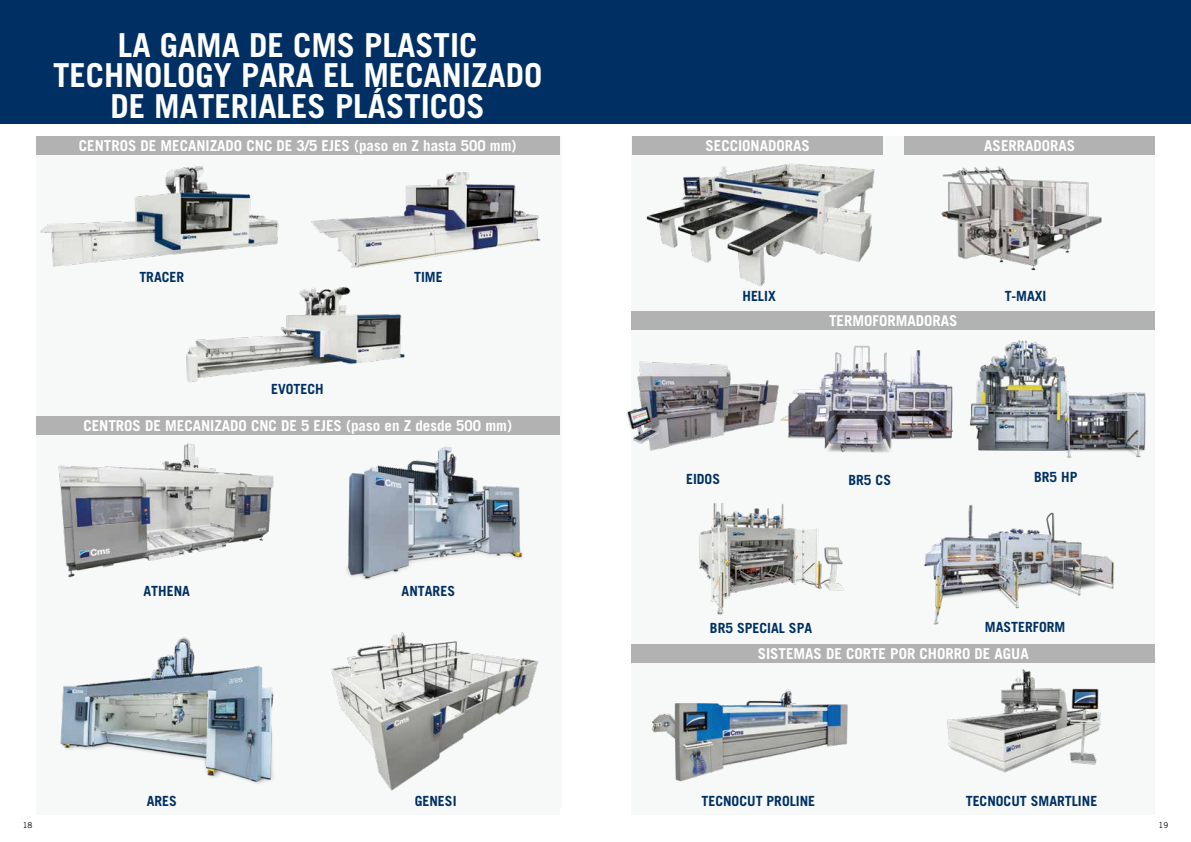
<style>
.page{position:relative;width:1191px;height:842px;background:#fff}
.page>*{position:absolute;margin:0;border:0;box-sizing:border-box;transform-origin:0 0}
.t1{font:700 33px/30.6px "Trade Gothic LT Std";color:#fff;text-align:center}
.t2{font:700 15px "Trade Gothic LT Std";color:#fff}
.t3{font:700 14px "Trade Gothic LT Std";color:#003063}
.t4{font:8px "Trade Gothic LT Std";color:#000}
</style>
<div class="page">
<div style="left:631px;top:136px;width:524px;height:678px;background:#f7f9f9"></div>
<div style="left:0;top:0;width:1191px;height:123px;background:#003063"></div>
<div style="left:904px;top:136px;width:251px;height:18px;background:#b3b2b2"></div>
<img style="left:928px;top:154px;width:192px;height:117px">
<div style="left:631px;top:311px;width:524px;height:19px;background:#b3b2b2"></div>
<img style="left:924px;top:505px;width:190px;height:120px">
<img style="left:787px;top:345px;width:166px;height:108px">
<div style="left:632px;top:136px;width:251px;height:18px;background:#b3b2b2"></div>
<img style="left:640px;top:154px;width:243px;height:133px">
<img style="left:651px;top:689px;width:197px;height:93px">
<div style="left:631px;top:644px;width:524px;height:19px;background:#b3b2b2"></div>
<div style="left:36px;top:136px;width:523px;height:678px;background:#f7f9f9"></div>
<div style="left:36px;top:136px;width:523px;height:18px;background:#b3b2b2"></div>
<img style="left:40px;top:166px;width:239px;height:101px">
<img style="left:186px;top:287px;width:219px;height:96px">
<div style="left:36px;top:417px;width:523px;height:18px;background:#b3b2b2"></div>
<img style="left:58px;top:443px;width:216px;height:135px">
<img style="left:60px;top:637px;width:214px;height:147px">
<img style="left:346px;top:446px;width:177px;height:134px">
<img style="left:311px;top:172px;width:230px;height:96px">
<img style="left:331px;top:632px;width:208px;height:159px">
<img style="left:626px;top:361px;width:161px;height:90px">
<img style="left:699px;top:503px;width:145px;height:112px">
<img style="left:947px;top:669px;width:154px;height:104px">
<img style="left:969px;top:340px;width:177px;height:118px">
<h1 class="t1" style="left:53px;top:29px;width:491px">LA GAMA DE CMS PLASTIC<br>TECHNOLOGY PARA EL MECANIZADO<br>DE MATERIALES PLÁSTICOS</h1>
<p class="t2" style="left:79px;top:136px;width:439px">CENTROS DE MECANIZADO CNC DE 3/5 EJES (paso en Z hasta 500 mm)</p>
<p class="t3" style="left:139px;top:268px;width:46px">TRACER</p>
<p class="t3" style="left:414px;top:268px;width:30px">TIME</p>
<p class="t3" style="left:271px;top:380px;width:54px">EVOTECH</p>
<p class="t2" style="left:83px;top:417px;width:430px">CENTROS DE MECANIZADO CNC DE 5 EJES (paso en Z desde 500 mm)</p>
<p class="t3" style="left:143px;top:582px;width:48px">ATHENA</p>
<p class="t3" style="left:147px;top:793px;width:32px">ARES</p>
<p class="t3" style="left:401px;top:582px;width:55px">ANTARES</p>
<p class="t3" style="left:415px;top:793px;width:43px">GENESI</p>
<p class="t2" style="left:705px;top:136px;width:106px">SECCIONADORAS</p>
<p class="t2" style="left:984px;top:136px;width:92px">ASERRADORAS</p>
<p class="t3" style="left:742px;top:288px;width:35px">HELIX</p>
<p class="t2" style="left:829px;top:311px;width:130px">TERMOFORMADORAS</p>
<p class="t3" style="left:1004px;top:288px;width:43px">T-MAXI</p>
<p class="t3" style="left:686px;top:471px;width:36px">EIDOS</p>
<p class="t3" style="left:848px;top:471px;width:44px">BR5 CS</p>
<p class="t3" style="left:1034px;top:468px;width:45px">BR5 HP</p>
<p class="t3" style="left:710px;top:619px;width:104px">BR5 SPECIAL SPA</p>
<p class="t3" style="left:985px;top:619px;width:82px">MASTERFORM</p>
<p class="t2" style="left:757px;top:644px;width:272px">SISTEMAS DE CORTE POR CHORRO DE AGUA</p>
<p class="t3" style="left:701px;top:793px;width:115px">TECNOCUT PROLINE</p>
<p class="t3" style="left:965px;top:793px;width:133px">TECNOCUT SMARTLINE</p>
<p class="t4" style="left:23px;top:820px;width:11px">18</p>
<p class="t4" style="left:1158px;top:820px;width:11px">19</p>
</div>
